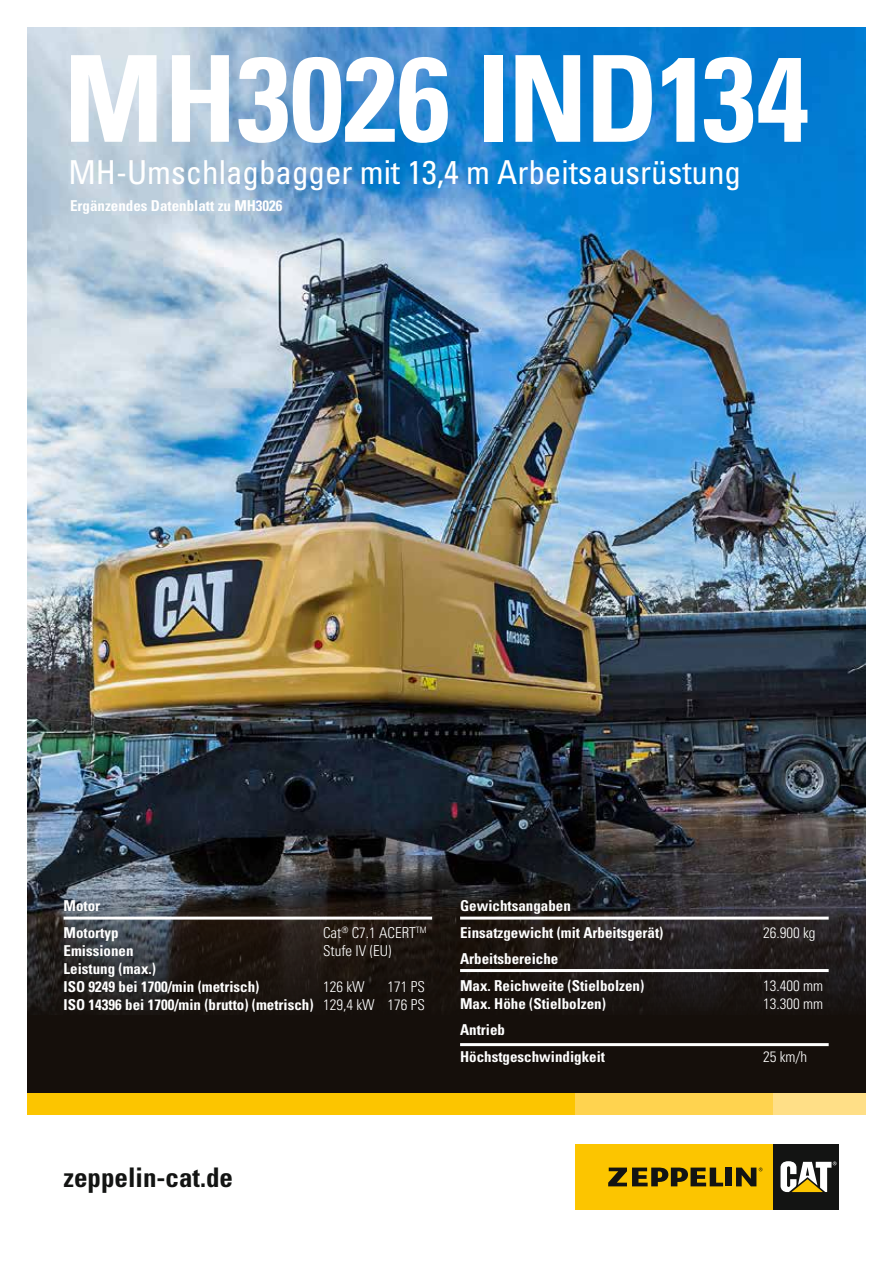
<style>
.page{position:relative;width:893px;height:1263px;background:#fff}
.page>*{position:absolute;margin:0;border:0;box-sizing:border-box;transform-origin:0 0}
.t1{font:700 condensed 120px "Univers";color:#fff}
.t2{font:condensed 33px "Univers";color:#fff}
.t3{font:700 condensed 27px "Univers";color:#131413}
.t4{font:700 condensed 15px/26.5px "Univers";color:#fff}
.t5{font:300 condensed 15px "Univers";color:#fff}
.s1{font-weight:300}
</style>
<div class="page">
<img style="left:27px;top:27px;width:839px;height:863px">
<svg style="left:27px;top:890px;width:839px;height:203px;background:#1e1a17"></svg>
<div style="left:27px;top:1093px;width:557px;height:21px;background:#fcc500"></div>
<div style="left:766px;top:1093px;width:100px;height:21px;background:#ffdf87"></div>
<div style="left:575px;top:1093px;width:198px;height:21px;background:#ffd34f"></div>
<div style="left:575px;top:1144px;width:198px;height:66px;background:#fcc500"></div>
<div style="left:773px;top:1144px;width:66px;height:66px;background:#131413"></div>
<svg style="left:780px;top:1161px;width:56px;height:31px"></svg>
<svg style="left:736px;top:1167px;width:26px;height:19px"></svg>
<svg style="left:608px;top:1167px;width:115px;height:19px"></svg>
<div style="left:725px;top:1167px;width:7px;height:19px;background:#131413"></div>
<hr style="left:64px;top:916px;width:368px;height:3px;background:#fff">
<hr style="left:460px;top:916px;width:369px;height:3px;background:#fff">
<hr style="left:460px;top:969px;width:369px;height:3px;background:#fff">
<hr style="left:460px;top:1043px;width:369px;height:3px;background:#fff">
<h1 class="t1" style="left:64px;top:25px;width:747px">MH3026 IND134</h1>
<h2 class="t2" style="left:68px;top:151px;width:674px">MH-Umschlagbagger mit 13,4 m Arbeitsausrüstung</h2>
<p class="t4" style="left:70px;top:193px;width:214px">Ergänzendes Datenblatt zu MH3026</p>
<p class="t4" style="left:64px;top:892px;width:56px">Motor<br>Motortyp</p>
<p class="t5" style="left:323px;top:923px;width:105px">Cat<sup>®</sup> C7.1 ACERT<sup>TM</sup></p>
<p class="t4" style="left:460px;top:892px;width:205px">Gewichtsangaben<br>Einsatzgewicht (mit Arbeitsgerät)</p>
<p class="t5" style="left:763px;top:923px;width:54px">26.900 kg</p>
<p class="t4" style="left:64px;top:937px;width:71px">Emissionen</p>
<p class="t5" style="left:323px;top:941px;width:70px">Stufe IV (EU)</p>
<p class="t4" style="left:64px;top:959px;width:197px;line-height:18px">Leistung (max.)<br>ISO 9249 bei 1700/min (metrisch)</p>
<p class="t4" style="left:64px;top:977px;width:363px;line-height:18px;text-align:right"><span class="s1">171 PS<br></span>ISO 14396 bei 1700/min (brutto) (metrisch) <span class="s1">129,4 kW 176 PS</span></p>
<p class="t5" style="left:323px;top:977px;width:43px">126 kW</p>
<p class="t4" style="left:460px;top:945px;width:186px">Arbeitsbereiche<br>Max. Reichweite (Stielbolzen)</p>
<p class="t5" style="left:763px;top:976px;width:61px">13.400 mm</p>
<p class="t4" style="left:460px;top:990px;width:147px">Max. Höhe (Stielbolzen)</p>
<p class="t5" style="left:763px;top:994px;width:61px">13.300 mm</p>
<p class="t4" style="left:460px;top:1016px;width:147px">Antrieb<br>Höchstgeschwindigkeit</p>
<p class="t5" style="left:763px;top:1047px;width:46px">25 km/h</p>
<h3 class="t3" style="left:64px;top:1161px;width:171px">zeppelin-cat.de</h3>
</div>
